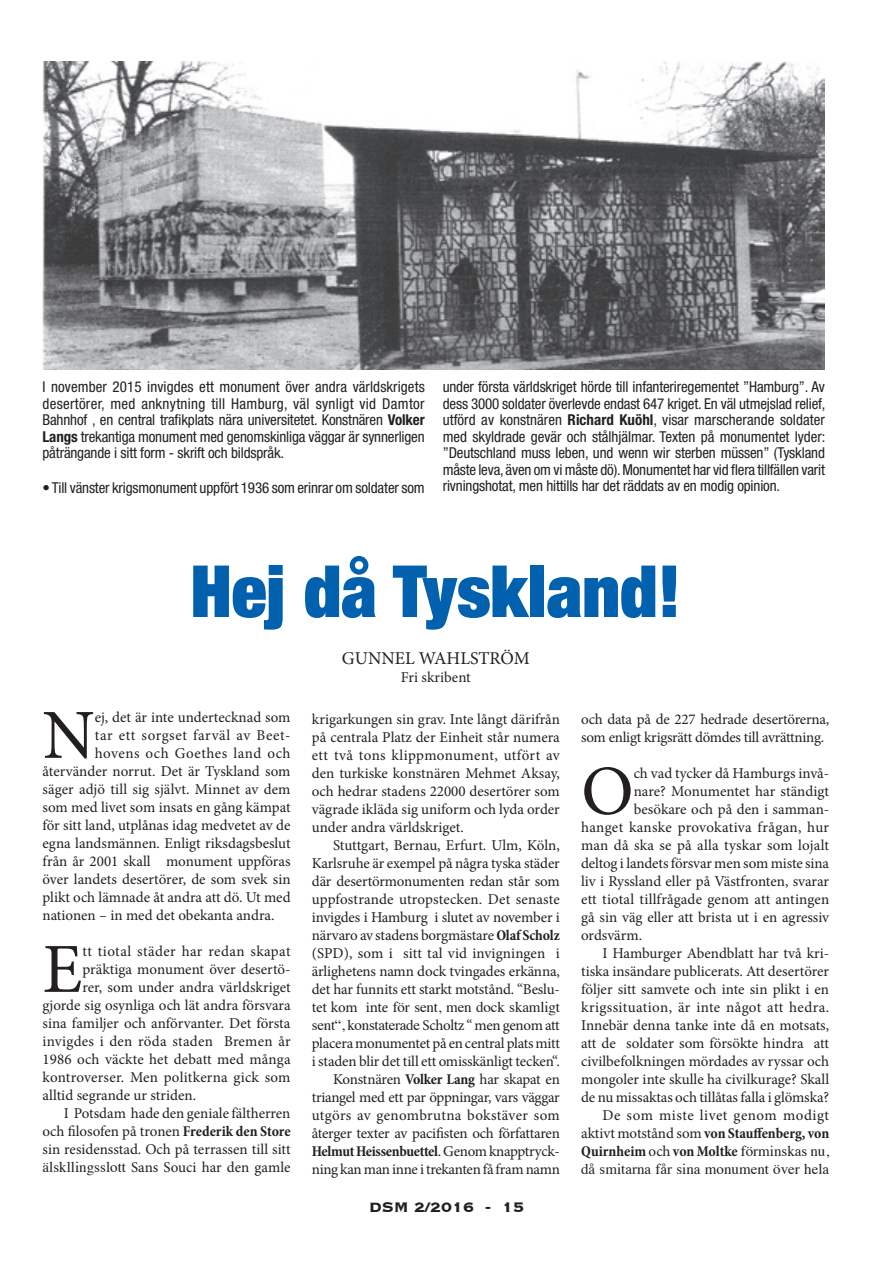
<style>
.page{position:relative;width:893px;height:1263px;background:#fff}
.page>*{position:absolute;margin:0;border:0;box-sizing:border-box;transform-origin:0 0}
.t1{font:900 condensed 72px "Helvetica Neue LT Std";color:#0161ae}
.t2{font:70.35px "Minion Pro";color:#231f20}
.t3{font:18px "Minion Pro";color:#231f20}
.t4{font:700 18px "Copperplate";color:#231f20}
.t5{font:15px/18px "Minion Pro";color:#231f20;text-align:justify}
.t6{font:condensed 15px/16.5px "Helvetica Neue LT Std";letter-spacing:-.01em;color:#231f20;text-align:justify}
.t7{font:15px/18px "Minion Pro";letter-spacing:-.02em;color:#231f20;text-align:right}
.t8{font:700 condensed 15px "Minion Pro";letter-spacing:-.005em;color:#231f20}
.t9{font:15px "Times";color:#231f20}
.t10{font:15px "Minion Pro";letter-spacing:.02em;color:#231f20}
.t11{font:15px "Minion Pro";letter-spacing:.035em;color:#231f20}
.t12{font:15px "Minion Pro";letter-spacing:.03em;color:#231f20}
.s1{font-weight:700}
.s2{font-weight:700;font-stretch:condensed}
.s3{font-family:"Times"}
.s4{font-family:"Minion Pro"}
.s5{font-weight:400;font-stretch:normal}
.s6{font-family:"Times";font-weight:400;font-stretch:normal}
</style>
<div class="page">
<img style="left:43px;top:62px;width:782px;height:308px">
<p class="t6" style="left:43px;top:379px;width:384px">I november 2015 invigdes ett monument över andra världskrigets desertörer, med anknytning till Hamburg, väl synligt vid Damtor Bahnhof , en central trafikplats nära universitetet. Konstnären <span class="s1">Volker Langs</span> trekantiga monument med genomskinliga väggar är synnerligen påträngande i sitt form - skrift och bildspråk.</p>
<p class="t6" style="left:43px;top:479px;width:384px">• Till vänster krigsmonument uppfört 1936 som erinrar om soldater som</p>
<p class="t6" style="left:443px;top:379px;width:384px">under första världskriget hörde till infanteriregementet ”Hamburg”. Av dess 3000 soldater överlevde endast 647 kriget. En väl utmejslad relief, utförd av konstnären <span class="s1">Richard Kuöhl</span>, visar marscherande soldater med skyldrade gevär och stålhjälmar. Texten på monumentet lyder: ”Deutschland muss leben, und wenn wir sterben müssen” (Tyskland måste leva, även om vi måste dö). Monumentet har vid flera tillfällen varit rivningshotat, men hittills har det räddats av en modig opinion.</p>
<h1 class="t1" style="left:190px;top:545px;width:492px">Hej då Tyskland!</h1>
<p class="t3" style="left:342px;top:646px;width:189px">GUNNEL WAHLSTRÖM</p>
<p class="t5" style="left:401px;top:668px;width:71px">Fri skribent</p>
<h2 class="t2" style="left:43px;top:688px;width:54px">N</h2>
<p class="t5" style="left:95px;top:708px;width:197px">ej, det är inte undertecknad som</p>
<p class="t11" style="left:95px;top:725px;width:197px">tar ett sorgset farväl av Beet-</p>
<p class="t12" style="left:95px;top:743px;width:197px">hovens och Goethes land och</p>
<p class="t5" style="left:43px;top:762px;width:249px">återvänder norrut. Det är Tyskland som</p>
<p class="t5" style="left:43px;top:780px;width:250px">säger adjö till sig självt. Minnet av dem</p>
<p class="t5" style="left:43px;top:798px;width:250px">som med livet som insats en gång kämpat</p>
<p class="t5" style="left:43px;top:816px;width:250px">för sitt land, utplånas idag medvetet av de</p>
<p class="t5" style="left:43px;top:834px;width:250px">egna landsmännen. Enligt riksdagsbeslut</p>
<p class="t5" style="left:43px;top:852px;width:249px">från år 2001 skall monument uppföras</p>
<p class="t5" style="left:43px;top:870px;width:250px">över landets desertörer, de som svek sin</p>
<p class="t5" style="left:43px;top:888px;width:250px">plikt och lämnade åt andra att dö. Ut med</p>
<p class="t5" style="left:43px;top:906px;width:234px">nationen – in med det obekanta andra.</p>
<h2 class="t2" style="left:43px;top:922px;width:41px">E</h2>
<p class="t12" style="left:82px;top:941px;width:210px">tt tiotal städer har redan skapat</p>
<p class="t5" style="left:82px;top:960px;width:210px">präktiga monument över desertö-</p>
<p class="t5" style="left:82px;top:978px;width:210px">rer, som under andra världskriget</p>
<p class="t5" style="left:43px;top:996px;width:250px">gjorde sig osynliga och lät andra försvara</p>
<p class="t5" style="left:43px;top:1014px;width:249px">sina familjer och anförvanter. Det första</p>
<p class="t10" style="left:43px;top:1031px;width:250px">invigdes i den röda staden Bremen år</p>
<p class="t5" style="left:43px;top:1050px;width:250px">1986 och väckte het debatt med många</p>
<p class="t5" style="left:43px;top:1068px;width:250px">kontroverser. Men politkerna gick som</p>
<p class="t5" style="left:43px;top:1086px;width:155px">alltid segrande ur striden.</p>
<p class="t5" style="left:64px;top:1104px;width:228px">I Potsdam hade den geniale fältherren</p>
<p class="t5" style="left:43px;top:1122px;width:250px">och filosofen på tronen <span class="s2">Frederik den Store</span></p>
<p class="t5" style="left:43px;top:1140px;width:250px">sin residensstad. Och på terrassen till sitt</p>
<p class="t5" style="left:43px;top:1158px;width:250px"><span class="s3">älskllingsslott</span> Sans Souci har den gamle</p>
<p class="t5" style="left:312px;top:710px;width:250px">krigarkungen sin grav. Inte långt därifrån på centrala Platz der Einheit står numera ett två tons klippmonument, utfört av den turkiske konstnären Mehmet Aksay, och hedrar stadens 22000 desertörer som vägrade ikläda sig uniform och lyda order under andra världskriget.</p>
<p class="t5" style="left:312px;top:836px;width:250px;text-indent:21px">Stuttgart, Bernau, Erfurt. Ulm, Köln, Karlsruhe är exempel på några tyska städer där desertörmonumenten redan står som uppfostrande utropstecken. Det senaste invigdes i Hamburg i slutet av november i närvaro av stadens borgmästare <span class="s2">Olaf Scholz </span>(SPD), som i sitt tal vid invigningen i ärlighetens namn dock tvingades erkänna, det har funnits ett starkt motstånd. “Beslu-</p>
<p class="t9" style="left:312px;top:993px;width:250px"><span class="s4">tet kom inte</span> för sent, men dock skamligt</p>
<p class="t7" style="left:312px;top:1016px;width:250px"><span class="s3">sent“, konstaterade</span> Scholtz “ men genom att placera monumentet på en central plats mitt i staden blir det till ett omisskänligt tecken“.<br>Konstnären <span class="s2">Volker Lang</span> har skapat en triangel med ett par öppningar, vars väggar utgörs av genombrutna bokstäver som återger texter av pacifisten och författaren <span class="s2">Helmut Heissenbuettel</span>. Genom knapptryck&shy;ning kan man inne i trekanten få fram namn</p>
<p class="t4" style="left:369px;top:1195px;width:157px">DSM 2/2016 - 15</p>
<p class="t7" style="left:581px;top:710px;width:250px;text-align:left">och data på de 227 hedrade desertörerna, som enligt krigsrätt dömdes till avrättning.</p>
<h2 class="t2" style="left:581px;top:744px;width:54px">O</h2>
<p class="t5" style="left:634px;top:764px;width:197px">ch vad tycker då Hamburgs invå-</p>
<p class="t5" style="left:634px;top:782px;width:197px">nare? Monumentet har ständigt</p>
<p class="t5" style="left:634px;top:800px;width:197px">besökare och på den i samman-</p>
<p class="t5" style="left:581px;top:818px;width:250px">hanget kanske provokativa frågan, hur</p>
<p class="t5" style="left:581px;top:836px;width:250px">man då ska se på alla tyskar som lojalt</p>
<p class="t5" style="left:581px;top:854px;width:250px">deltog i landets försvar men som miste sina</p>
<p class="t5" style="left:581px;top:872px;width:250px">liv i Ryssland eller på Västfronten, svarar</p>
<p class="t5" style="left:581px;top:890px;width:250px">ett tiotal tillfrågade genom att antingen</p>
<p class="t5" style="left:581px;top:908px;width:250px">gå sin väg eller att brista ut i en agressiv</p>
<p class="t5" style="left:581px;top:926px;width:62px">ordsvärm.</p>
<p class="t5" style="left:602px;top:944px;width:228px">I Hamburger Abendblatt har två kri-</p>
<p class="t5" style="left:581px;top:962px;width:250px">tiska insändare publicerats. Att desertörer</p>
<p class="t5" style="left:581px;top:980px;width:249px">följer sitt samvete och inte sin plikt i en</p>
<p class="t10" style="left:581px;top:997px;width:249px">krigssituation, är inte något att hedra.</p>
<p class="t5" style="left:581px;top:1016px;width:249px">Innebär denna tanke inte då en motsats,</p>
<p class="t5" style="left:581px;top:1034px;width:250px">att de soldater som försökte hindra att</p>
<p class="t5" style="left:581px;top:1052px;width:250px">civilbefolkningen mördades av ryssar och</p>
<p class="t5" style="left:581px;top:1070px;width:250px">mongoler inte skulle ha civilkurage? Skall</p>
<p class="t5" style="left:581px;top:1088px;width:249px">de nu missaktas och tillåtas falla i glömska?</p>
<p class="t11" style="left:602px;top:1105px;width:228px">De som miste livet genom modigt</p>
<p class="t8" style="left:581px;top:1123px;width:250px"><span class="s5">aktivt motstånd som</span> von Stauffenberg, von</p>
<p class="t8" style="left:581px;top:1141px;width:250px">Quirnheim <span class="s5">och</span> von Moltke <span class="s6">förminskas nu,</span></p>
<p class="t9" style="left:581px;top:1155px;width:250px">då smitarna får sina monument över hela</p>
</div>
